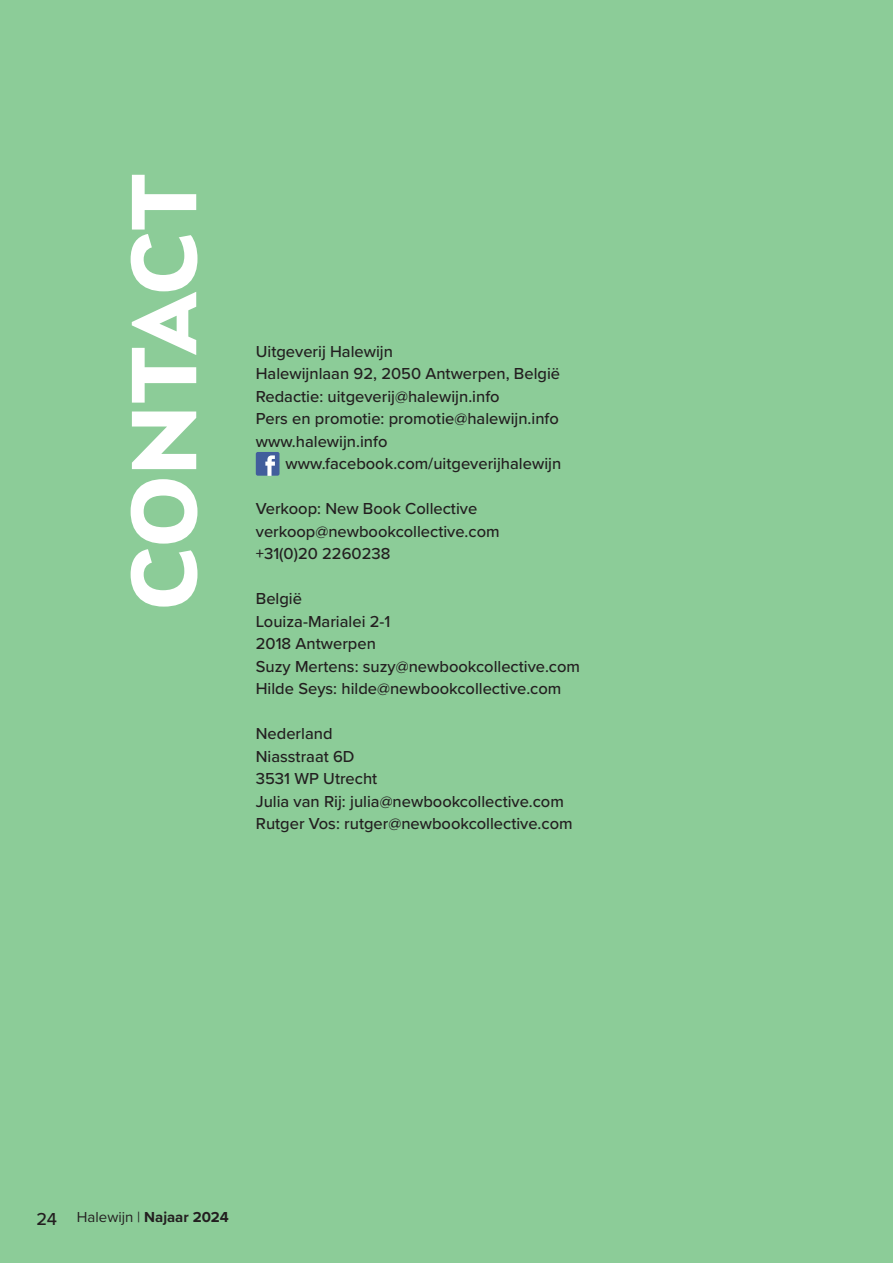
<style>
.page{position:relative;width:893px;height:1263px;background:#8ccc98}
.page>*{position:absolute;margin:0;border:0;box-sizing:border-box;transform-origin:0 0}
.t1{font:700 97.5px "Laca";letter-spacing:.005em;color:#fff}
.t2{font:500 16.5px/22.5px "Proxima Nova";color:#231f20}
.t3{font:700 15px "Proxima Nova";color:#231f20}
.s1{font-weight:500;font-size:18px}
.s2{font-weight:400}
</style>
<div class="page">
<div style="left:256px;top:452px;width:23px;height:24px;background:#425e9c;border-radius:2px"></div>
<svg style="left:265px;top:455px;width:10px;height:21px"></svg>
<h1 class="t1" style="left:106px;top:609px;width:438px;rotate:-90deg">CONTACT</h1>
<p class="t2" style="left:256px;top:339px;width:306px">Uitgeverij Halewijn<br>Halewijnlaan 92, 2050 Antwerpen, België Redactie: uitgeverij@halewijn.info<br>Pers en promotie: promotie@halewijn.info www.halewijn.info</p>
<p class="t2" style="left:286px;top:452px;width:277px">www.facebook.com/uitgeverijhalewijn</p>
<p class="t2" style="left:256px;top:497px;width:245px">Verkoop: New Book Collective verkoop@newbookcollective.com +31(0)20 2260238</p>
<p class="t2" style="left:256px;top:587px;width:326px">België<br>Louiza-Marialei 2-1<br>2018 Antwerpen<br>Suzy Mertens: suzy@newbookcollective.com<br>Hilde Seys: hilde@newbookcollective.com</p>
<p class="t2" style="left:256px;top:722px;width:318px">Nederland<br>Niasstraat 6D<br>3531 WP Utrecht<br>Julia van Rij: julia@newbookcollective.com<br>Rutger Vos: rutger@newbookcollective.com</p>
<p class="t3" style="left:36px;top:1206px;width:194px"><span class="s1">24</span> <span class="s2">Halewijn |</span> Najaar 2024</p>
</div>
